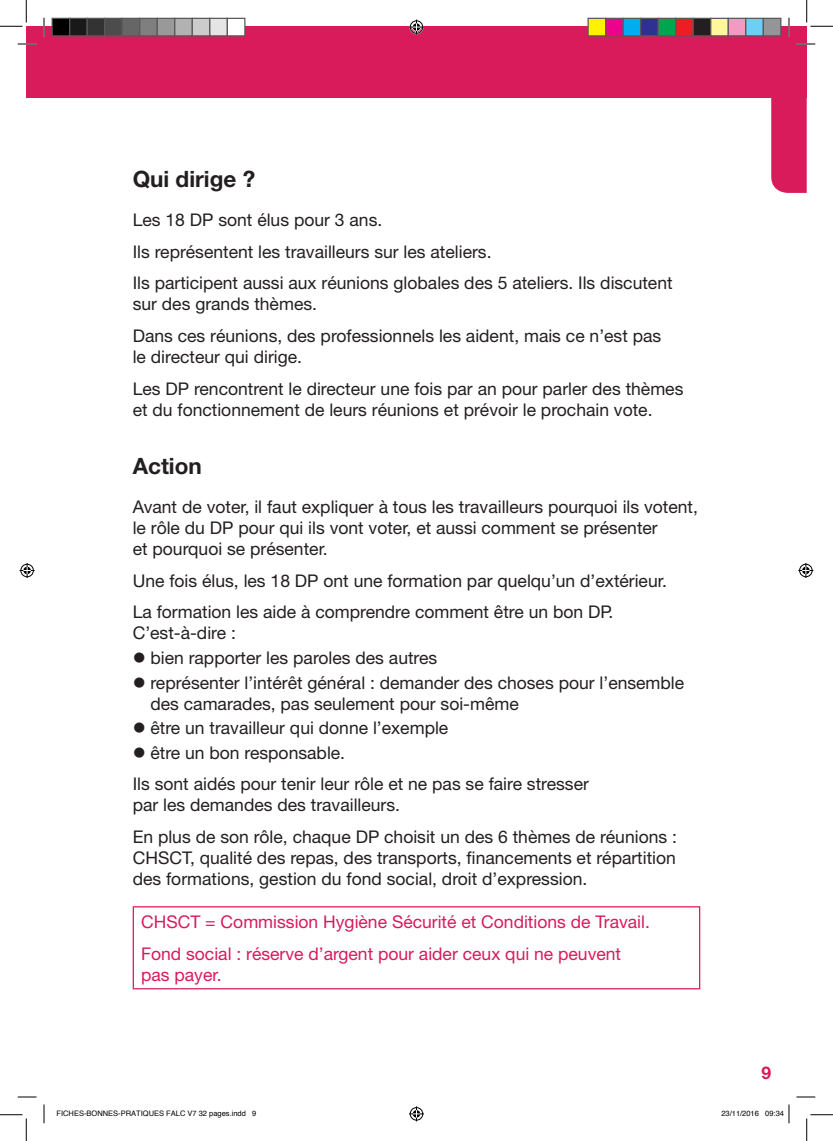
<style>
.page{position:relative;width:833px;height:1141px;background:#fff}
.page>*{position:absolute;margin:0;border:0;box-sizing:border-box;transform-origin:0 0}
.t1{font:700 22.5px "Helvetica Neue";color:#231f20}
.t2{font:17.5px/31.6px "Helvetica Neue";color:#231f20}
.t3{font:17.5px/31.6px "Helvetica Neue";color:#d91a5b}
.t4{font:700 17.5px "Helvetica Neue";color:#d91a5b}
.t5{font:7.5px "Helvetica";color:#000}
</style>
<div class="page">
<div style="left:26px;top:26px;width:780px;height:72px;background:#d91a5b"></div>
<div style="left:133px;top:906px;width:566px;height:83px;border:1px solid #d91a5b"></div>
<svg style="left:18px;top:43px;width:18px;height:2px"></svg>
<svg style="left:18px;top:1096px;width:18px;height:1px"></svg>
<svg style="left:796px;top:1096px;width:18px;height:1px"></svg>
<svg style="left:43px;top:18px;width:2px;height:18px"></svg>
<svg style="left:43px;top:1104px;width:2px;height:19px"></svg>
<svg style="left:0;top:0;width:27px;height:27px"></svg>
<svg style="left:0;top:1114px;width:27px;height:26px"></svg>
<svg style="left:770px;top:0;width:61px;height:193px"></svg>
<svg style="left:806px;top:1114px;width:25px;height:26px"></svg>
<svg style="left:409px;top:20px;width:15px;height:15px"></svg>
<svg style="left:409px;top:1106px;width:15px;height:15px"></svg>
<svg style="left:20px;top:563px;width:15px;height:15px"></svg>
<svg style="left:798px;top:563px;width:14px;height:15px"></svg>
<div style="left:52px;top:18px;width:18px;height:18px;background:#000"></div>
<div style="left:51px;top:18px;width:19px;height:18px;border:1px solid #595959"></div>
<div style="left:70px;top:18px;width:17px;height:18px;background:#191919"></div>
<div style="left:69px;top:18px;width:19px;height:18px;border:1px solid #595959"></div>
<div style="left:87px;top:18px;width:18px;height:18px;background:#333"></div>
<div style="left:86px;top:18px;width:19px;height:18px;border:1px solid #595959"></div>
<div style="left:105px;top:18px;width:17px;height:18px;background:#4c4c4c"></div>
<div style="left:104px;top:18px;width:19px;height:18px;border:1px solid #595959"></div>
<div style="left:122px;top:18px;width:18px;height:18px;background:#666"></div>
<div style="left:121px;top:18px;width:19px;height:18px;border:1px solid #595959"></div>
<div style="left:140px;top:18px;width:17px;height:18px;background:#7f7f7f"></div>
<div style="left:139px;top:18px;width:19px;height:18px;border:1px solid #595959"></div>
<div style="left:157px;top:18px;width:18px;height:18px;background:#999"></div>
<div style="left:156px;top:18px;width:19px;height:18px;border:1px solid #595959"></div>
<div style="left:175px;top:18px;width:17px;height:18px;background:#b2b2b2"></div>
<div style="left:174px;top:18px;width:19px;height:18px;border:1px solid #595959"></div>
<div style="left:192px;top:18px;width:18px;height:18px;background:#ccc"></div>
<div style="left:191px;top:18px;width:19px;height:18px;border:1px solid #595959"></div>
<div style="left:210px;top:18px;width:17px;height:18px;background:#e5e5e5"></div>
<div style="left:209px;top:18px;width:19px;height:18px;border:1px solid #595959"></div>
<div style="left:227px;top:18px;width:18px;height:18px;background:#fff"></div>
<div style="left:226px;top:18px;width:19px;height:18px;border:1px solid #595959"></div>
<div style="left:587px;top:18px;width:18px;height:18px;background:#fff101"></div>
<div style="left:587px;top:18px;width:19px;height:18px;border:1px solid #595959"></div>
<div style="left:605px;top:18px;width:17px;height:18px;background:#ed028c"></div>
<div style="left:604px;top:18px;width:19px;height:18px;border:1px solid #595959"></div>
<div style="left:622px;top:18px;width:18px;height:18px;background:#00aeef"></div>
<div style="left:622px;top:18px;width:19px;height:18px;border:1px solid #595959"></div>
<div style="left:640px;top:18px;width:17px;height:18px;background:#2e3092"></div>
<div style="left:639px;top:18px;width:19px;height:18px;border:1px solid #595959"></div>
<div style="left:657px;top:18px;width:18px;height:18px;background:#00a54f"></div>
<div style="left:657px;top:18px;width:19px;height:18px;border:1px solid #595959"></div>
<div style="left:675px;top:18px;width:17px;height:18px;background:#ee1d23"></div>
<div style="left:674px;top:18px;width:19px;height:18px;border:1px solid #595959"></div>
<div style="left:692px;top:18px;width:18px;height:18px;background:#231f20"></div>
<div style="left:692px;top:18px;width:19px;height:18px;border:1px solid #595959"></div>
<div style="left:710px;top:18px;width:17px;height:18px;background:#fff79a"></div>
<div style="left:709px;top:18px;width:19px;height:18px;border:1px solid #595959"></div>
<div style="left:727px;top:18px;width:18px;height:18px;background:#f499c2"></div>
<div style="left:727px;top:18px;width:19px;height:18px;border:1px solid #595959"></div>
<div style="left:745px;top:18px;width:17px;height:18px;background:#6bcff6"></div>
<div style="left:744px;top:18px;width:19px;height:18px;border:1px solid #595959"></div>
<div style="left:762px;top:18px;width:18px;height:18px;background:#939598"></div>
<div style="left:762px;top:18px;width:19px;height:18px;border:1px solid #595959"></div>
<svg style="left:788px;top:1104px;width:1px;height:19px"></svg>
<p class="t1" style="left:133px;top:165px;width:124px">Qui dirige ?</p>
<p class="t2" style="left:133px;top:204px;width:541px">Les 18 DP sont élus pour 3 ans.<br>Ils représentent les travailleurs sur les ateliers.<br>Ils participent aussi aux réunions globales des 5 ateliers. Ils discutent</p>
<p class="t2" style="left:133px;top:288px;width:530px">sur des grands thèmes.<br>Dans ces réunions, des professionnels les aident, mais ce n’est pas</p>
<p class="t2" style="left:133px;top:340px;width:552px">le directeur qui dirige.<br>Les DP rencontrent le directeur une fois par an pour parler des thèmes</p>
<p class="t2" style="left:133px;top:393px;width:521px">et du fonctionnement de leurs réunions et prévoir le prochain vote.</p>
<p class="t1" style="left:133px;top:452px;width:71px">Action</p>
<p class="t2" style="left:133px;top:496px;width:566px;line-height:21px">Avant de voter, il faut expliquer à tous les travailleurs pourquoi ils votent, le rôle du DP pour qui ils vont voter, et aussi comment se présenter<br>et pourquoi se présenter.</p>
<p class="t2" style="left:133px;top:564px;width:535px">Une fois élus, les 18 DP ont une formation par quelqu’un d’extérieur.<br>La formation les aide à comprendre comment être un bon DP.</p>
<p class="t2" style="left:150px;top:620px;width:535px;line-height:24.5px;text-indent:-18px">C’est-à-dire :<br>bien rapporter les paroles des autres<br>représenter l’intérêt général : demander des choses pour l’ensemble</p>
<p class="t2" style="left:150px;top:690px;width:369px;line-height:24.5px">des camarades, pas seulement pour soi-même être un travailleur qui donne l’exemple<br>être un bon responsable.</p>
<p class="t2" style="left:133px;top:773px;width:457px;line-height:21px">Ils sont aidés pour tenir leur rôle et ne pas se faire stresser par les demandes des travailleurs.</p>
<p class="t2" style="left:133px;top:825px;width:545px;line-height:21px;text-align:justify">En plus de son rôle, chaque DP choisit un des 6 thèmes de réunions :<br>CHSCT, qualité des repas, des transports, financements et répartition des formations, gestion du fond social, droit d’expression.</p>
<p class="t3" style="left:141px;top:906px;width:510px">CHSCT = Commission Hygiène Sécurité et Conditions de Travail.<br>Fond social : réserve d’argent pour aider ceux qui ne peuvent</p>
<p class="t3" style="left:141px;top:958px;width:82px">pas payer.</p>
<p class="t4" style="left:761px;top:1062px;width:11px">9</p>
<p class="t5" style="left:56px;top:1109px;width:201px">FICHES-BONNES-PRATIQUES FALC V7 32 pages.indd 9</p>
<p class="t5" style="left:721px;top:1109px;width:64px">23/11/2016 09:34</p>
</div>
